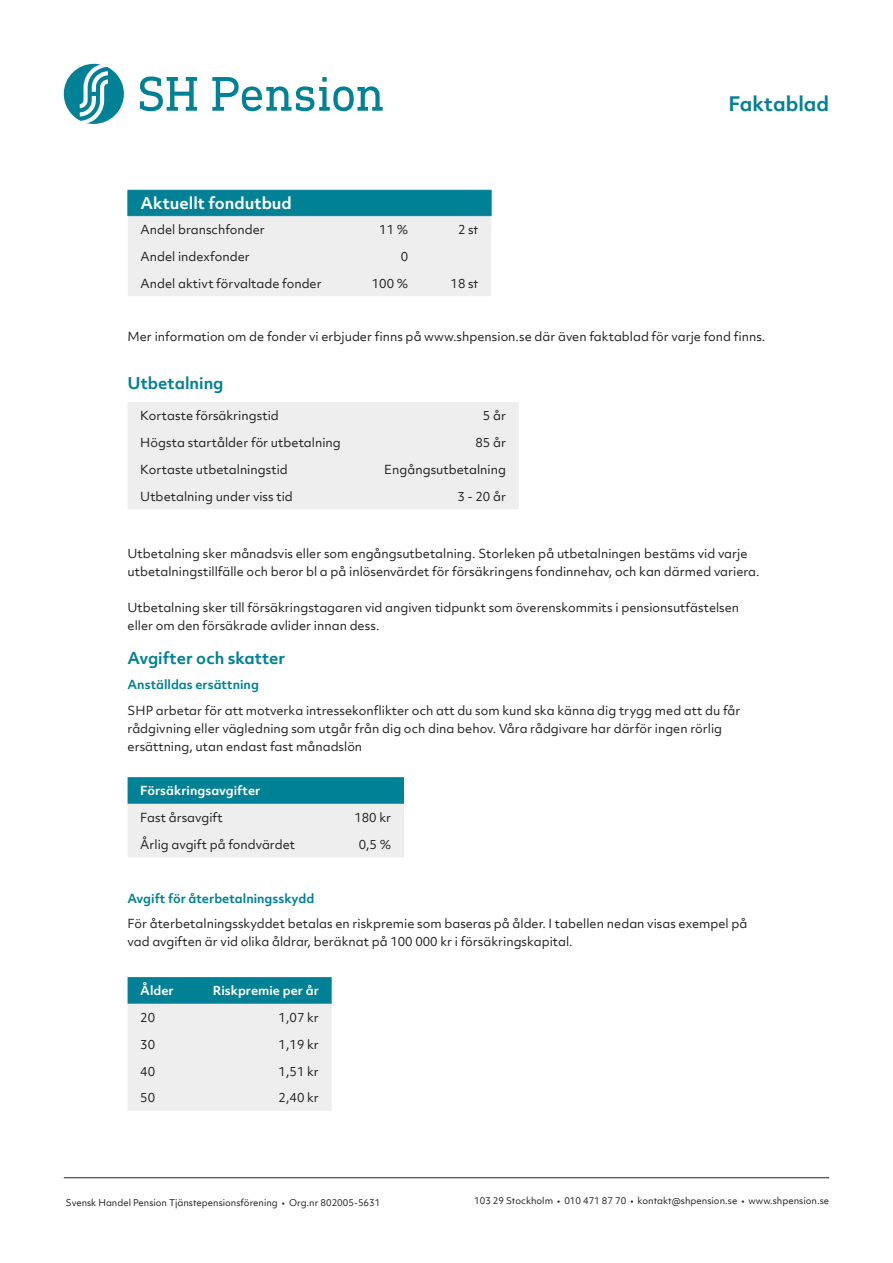
<style>
.page{position:relative;width:893px;height:1263px;background:#fff}
.page>*{position:absolute;margin:0;border:0;box-sizing:border-box;transform-origin:0 0}
.t1{font:700 19.2px "Objektiv Mk 2";color:#008195}
.Brödtext_8_12_pkt_vä{font:700 15.6px "Objektiv Mk 2";color:#008195}
.Brödtext_8_12_pkt_bl{font:700 15.6px "Objektiv Mk 2";color:#fff}
.Brödtext_8_12_pkt_vä-2{font:12px/18px "Objektiv Mk 2";color:#231f20}
.Brödtext_8_12_pkt_bl-2{font:12px "Objektiv Mk 2";color:#231f20}
.Brödtext_8_12_pkt_vä-3{font:700 12px "Objektiv Mk 2";color:#008195}
.t2{font:700 12px "Objektiv Mk 2";color:#fff}
.Brödtext_8_12_pkt_bl-3{font:12px "Objektiv Mk 1";color:#231f20}
.t3{font:9px "Objektiv Mk 1";color:#231f20}
</style>
<div class="page">
<svg style="left:140px;top:76px;width:57px;height:35px"></svg>
<svg style="left:212px;top:77px;width:171px;height:34px"></svg>
<svg style="left:64px;top:64px;width:60px;height:60px"></svg>
<hr style="left:64px;top:1177px;width:765px;height:1px;background:#231f20">
<svg style="left:128px;top:190px;width:364px;height:106px;background:#b5d4d9"></svg>
<hr style="left:351px;top:190px;width:70px;height:1px;background:#008195">
<hr style="left:421px;top:190px;width:70px;height:1px;background:#008195">
<hr style="left:128px;top:215px;width:223px;height:1px;background:#008195">
<hr style="left:351px;top:215px;width:70px;height:1px;background:#008195">
<hr style="left:421px;top:215px;width:70px;height:1px;background:#008195">
<div style="left:128px;top:402px;width:391px;height:107px;background:#eeeeef"></div>
<svg style="left:128px;top:777px;width:276px;height:80px;background:#9ec9d1"></svg>
<svg style="left:128px;top:977px;width:204px;height:134px;background:#bed8dd"></svg>
<p class="Brödtext_8_12_pkt_bl" style="left:141px;top:192px;width:153px">Aktuellt fondutbud</p>
<p class="Brödtext_8_12_pkt_bl-2" style="left:141px;top:221px;width:126px">Andel branschfonder</p>
<p class="Brödtext_8_12_pkt_bl-2" style="left:379px;top:221px;width:30px">11 %</p>
<p class="Brödtext_8_12_pkt_bl-3" style="left:458px;top:221px;width:22px">2 st</p>
<p class="Brödtext_8_12_pkt_bl-2" style="left:141px;top:248px;width:111px">Andel indexfonder</p>
<p class="Brödtext_8_12_pkt_bl-2" style="left:401px;top:248px;width:9px">0</p>
<p class="Brödtext_8_12_pkt_bl-2" style="left:141px;top:275px;width:183px">Andel aktivt förvaltade fonder</p>
<p class="Brödtext_8_12_pkt_bl-2" style="left:372px;top:275px;width:38px">100 %</p>
<p class="Brödtext_8_12_pkt_bl-3" style="left:451px;top:275px;width:29px">18 st</p>
<h1 class="t1" style="left:729px;top:90px;width:102px">Faktablad</h1>
<p class="Brödtext_8_12_pkt_vä-2" style="left:128px;top:327px;width:639px">Mer information om de fonder vi erbjuder finns på www.shpension.se där även faktablad för varje fond finns.</p>
<p class="Brödtext_8_12_pkt_vä" style="left:128px;top:372px;width:98px">Utbetalning</p>
<p class="Brödtext_8_12_pkt_vä-2" style="left:140px;top:407px;width:140px">Kortaste försäkringstid</p>
<p class="Brödtext_8_12_pkt_vä-2" style="left:483px;top:407px;width:25px">5 år</p>
<p class="Brödtext_8_12_pkt_vä-2" style="left:140px;top:433px;width:202px">Högsta startålder för utbetalning</p>
<p class="Brödtext_8_12_pkt_vä-2" style="left:475px;top:433px;width:32px">85 år</p>
<p class="Brödtext_8_12_pkt_vä-2" style="left:140px;top:460px;width:149px">Kortaste utbetalningstid</p>
<p class="Brödtext_8_12_pkt_vä-2" style="left:384px;top:460px;width:123px">Engångsutbetalning</p>
<p class="Brödtext_8_12_pkt_vä-2" style="left:140px;top:487px;width:154px">Utbetalning under viss tid</p>
<p class="Brödtext_8_12_pkt_vä-2" style="left:457px;top:487px;width:50px">3 - 20 år</p>
<p class="Brödtext_8_12_pkt_vä-2" style="left:128px;top:544px;width:634px">Utbetalning sker månadsvis eller som engångsutbetalning. Storleken på utbetalningen bestäms vid varje utbetalningstillfälle och beror bl a på inlösenvärdet för försäkringens fondinnehav, och kan därmed variera.</p>
<p class="Brödtext_8_12_pkt_vä-2" style="left:128px;top:598px;width:613px">Utbetalning sker till försäkringstagaren vid angiven tidpunkt som överenskommits i pensionsutfästelsen eller om den försäkrade avlider innan dess.</p>
<p class="Brödtext_8_12_pkt_vä" style="left:128px;top:647px;width:159px">Avgifter och skatter</p>
<p class="Brödtext_8_12_pkt_vä-3" style="left:128px;top:676px;width:133px">Anställdas ersättning</p>
<p class="Brödtext_8_12_pkt_vä-2" style="left:128px;top:701px;width:614px">SHP arbetar för att motverka intressekonflikter och att du som kund ska känna dig trygg med att du får rådgivning eller vägledning som utgår från dig och dina behov. Våra rådgivare har därför ingen rörlig ersättning, utan endast fast månadslön</p>
<p class="t2" style="left:140px;top:782px;width:122px">Försäkringsavgifter</p>
<p class="Brödtext_8_12_pkt_vä-2" style="left:140px;top:808px;width:84px">Fast årsavgift</p>
<p class="Brödtext_8_12_pkt_vä-2" style="left:354px;top:808px;width:38px">180 kr</p>
<p class="Brödtext_8_12_pkt_vä-2" style="left:140px;top:835px;width:156px">Årlig avgift på fondvärdet</p>
<p class="Brödtext_8_12_pkt_vä-2" style="left:359px;top:835px;width:34px">0,5 %</p>
<p class="Brödtext_8_12_pkt_vä-3" style="left:128px;top:890px;width:188px">Avgift för återbetalningsskydd</p>
<p class="Brödtext_8_12_pkt_vä-2" style="left:128px;top:915px;width:621px">För återbetalningsskyddet betalas en riskpremie som baseras på ålder. I tabellen nedan visas exempel på vad avgiften är vid olika åldrar, beräknat på 100 000 kr i försäkringskapital.</p>
<p class="t2" style="left:140px;top:982px;width:35px">Ålder</p>
<p class="t2" style="left:213px;top:982px;width:108px">Riskpremie per år</p>
<p class="Brödtext_8_12_pkt_vä-2" style="left:140px;top:1008px;width:16px">20</p>
<p class="Brödtext_8_12_pkt_vä-2" style="left:279px;top:1008px;width:42px">1,07 kr</p>
<p class="Brödtext_8_12_pkt_vä-2" style="left:140px;top:1035px;width:16px">30</p>
<p class="Brödtext_8_12_pkt_vä-2" style="left:279px;top:1035px;width:42px">1,19 kr</p>
<p class="Brödtext_8_12_pkt_vä-2" style="left:140px;top:1062px;width:16px">40</p>
<p class="Brödtext_8_12_pkt_vä-2" style="left:279px;top:1062px;width:42px">1,51 kr</p>
<p class="Brödtext_8_12_pkt_vä-2" style="left:140px;top:1089px;width:16px">50</p>
<p class="Brödtext_8_12_pkt_vä-2" style="left:279px;top:1089px;width:42px">2,40 kr</p>
<p class="t3" style="left:66px;top:1196px;width:316px">Svensk Handel Pension Tjänstepensionsförening • Org.nr 802005-5631</p>
<p class="t3" style="left:474px;top:1195px;width:356px">103 29 Stockholm • 010 471 87 70 • kontakt@shpension.se • www.shpension.se</p>
</div>
